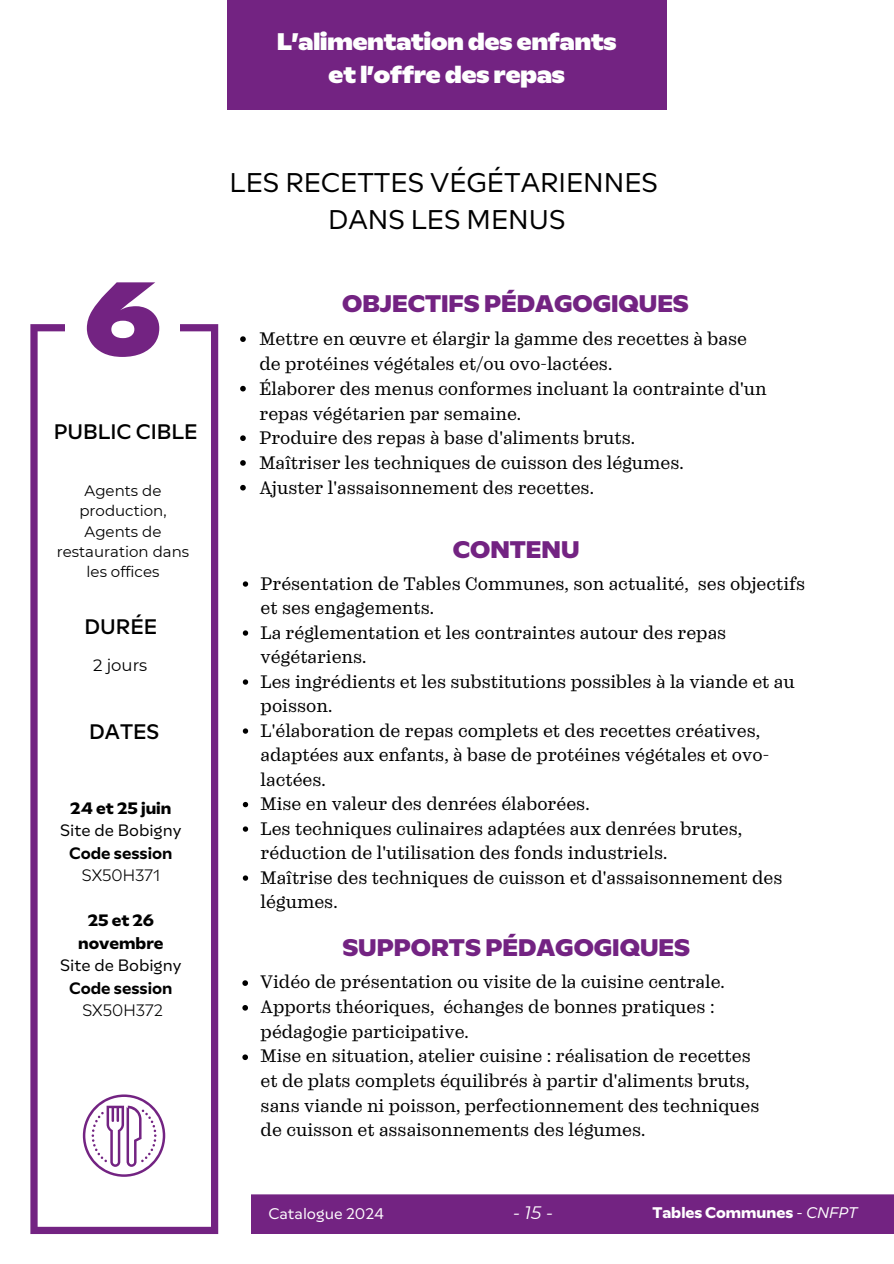
<style>
.page{position:relative;width:894px;height:1264px;background:#fff}
.page>*{position:absolute;margin:0;border:0;box-sizing:border-box;transform-origin:0 0}
.t1{font:900 105px "RB Multima";color:#732382}
.t2{font:27px/37.2px "RB Multima";color:#000;text-align:center}
.t3{font:900 24px/32.7px "RB Multima";color:#fefffe;text-align:center}
.t4{font:800 24px "RB Multima";color:#732382}
.t5{font:500 21px "RB Multima";color:#000}
.t6{font:18px/24.5px "RB Kreol Text";color:#000}
.t7{font:italic 18px "Montserrat";color:#fff}
.t8{font:700 16.5px/22.5px "RB Multima";color:#000;text-align:center}
.t9{font:16.5px/22.5px "RB Multima";color:#000;text-align:center}
.t10{font:16.5px "Montserrat";color:#000}
.t11{font:700 15.3px "RB Multima";color:#fff}
.t12{font:15.3px "RB Multima";color:#fff}
.t13{font:15px/20.2px "Montserrat";color:#000;text-align:center}
.s1{font-weight:700}
.s2{font-weight:600}
.s3{font-weight:300}
.s4{font-weight:400}
.s5{font-weight:400;font-style:italic}
</style>
<div class="page">
<svg style="left:243px;top:581px;width:5px;height:5px"></svg>
<svg style="left:243px;top:630px;width:5px;height:5px"></svg>
<svg style="left:243px;top:679px;width:5px;height:5px"></svg>
<svg style="left:243px;top:728px;width:5px;height:5px"></svg>
<svg style="left:243px;top:802px;width:5px;height:5px"></svg>
<svg style="left:243px;top:826px;width:5px;height:5px"></svg>
<svg style="left:243px;top:875px;width:5px;height:5px"></svg>
<svg style="left:240px;top:336px;width:6px;height:6px"></svg>
<svg style="left:240px;top:386px;width:6px;height:5px"></svg>
<svg style="left:240px;top:435px;width:6px;height:6px"></svg>
<svg style="left:240px;top:460px;width:6px;height:6px"></svg>
<svg style="left:240px;top:485px;width:6px;height:5px"></svg>
<svg style="left:242px;top:980px;width:6px;height:5px"></svg>
<svg style="left:242px;top:1005px;width:6px;height:5px"></svg>
<svg style="left:242px;top:1054px;width:6px;height:6px"></svg>
<svg style="left:30px;top:324px;width:188px;height:909px"></svg>
<div style="left:251px;top:1194px;width:642px;height:40px;background:#732382"></div>
<div style="left:65px;top:235px;width:115px;height:169px;background:#fff"></div>
<svg style="left:83px;top:1094px;width:82px;height:82px"></svg>
<div style="left:227px;top:0;width:439px;height:110px;background:#732382"></div>
<h5 class="t1" style="left:84px;top:256px;width:78px">6</h5>
<h2 class="t5" style="left:54px;top:419px;width:145px">PUBLIC CIBLE</h2>
<p class="t13" style="left:79px;top:480px;width:89px">Agents de production,</p>
<p class="t13" style="left:57px;top:521px;width:134px">Agents de restauration dans les offices</p>
<p class="t5" style="left:84px;top:613px;width:74px">DURÉE</p>
<h4 class="t10" style="left:93px;top:655px;width:56px">2 jours</h4>
<p class="t5" style="left:89px;top:718px;width:72px">DATES</p>
<p class="t9" style="left:60px;top:796px;width:123px"><span class="s1">24 et 25 juin<br></span>Site de Bobigny<br><span class="s2">Code session<br></span><span class="s3">SX50H371</span></p>
<h5 class="t8" style="left:60px;top:909px;width:123px">25 et 26 novembre<br><span class="s4">Site de Bobigny<br></span><span class="s2">Code session<br></span><span class="s3">SX50H372</span></h5>
<p class="t3" style="left:277px;top:25px;width:341px">L’alimentation des enfants et l’offre des repas</p>
<h2 class="t3" style="left:243px;top:25px;width:409px">L'ALIMENTATION DES ENFANTS<br>ET L'OFFRE DE REPAS</h2>
<h3 class="t2" style="left:229px;top:164px;width:430px">LES RECETTES VÉGÉTARIENNES<br>DANS LES MENUS</h3>
<p class="t4" style="left:342px;top:289px;width:348px">OBJECTIFS PÉDAGOGIQUES</p>
<h5 class="t6" style="left:259px;top:326px;width:489px">Mettre en œuvre et élargir la gamme des recettes à base de protéines végétales et/ou ovo-lactées.</h5>
<h5 class="t6" style="left:259px;top:376px;width:508px">Élaborer des menus conformes incluant la contrainte d'un repas végétarien par semaine.</h5>
<p class="t6" style="left:259px;top:426px;width:377px">Produire des repas à base d'aliments bruts.</p>
<p class="t6" style="left:259px;top:450px;width:426px">Maîtriser les techniques de cuisson des légumes.</p>
<p class="t6" style="left:259px;top:475px;width:336px">Ajuster l'assaisonnement des recettes.</p>
<h2 class="t4" style="left:453px;top:535px;width:128px">CONTENU</h2>
<h1 class="t6" style="left:260px;top:571px;width:546px">Présentation de Tables Communes, son actualité, ses objectifs et ses engagements.</h1>
<p class="t6" style="left:260px;top:620px;width:467px">La réglementation et les contraintes autour des repas végétariens.</p>
<h2 class="t6" style="left:260px;top:669px;width:535px">Les ingrédients et les substitutions possibles à la viande et au poisson.</h2>
<p class="t6" style="left:260px;top:718px;width:510px">L'élaboration de repas complets et des recettes créatives, adaptées aux enfants, à base de protéines végétales et ovo&shy;lactées.</p>
<p class="t6" style="left:260px;top:792px;width:330px">Mise en valeur des denrées élaborées.</p>
<p class="t6" style="left:260px;top:816px;width:483px">Les techniques culinaires adaptées aux denrées brutes, réduction de l'utilisation des fonds industriels.</p>
<h4 class="t6" style="left:260px;top:865px;width:523px">Maîtrise des techniques de cuisson et d'assaisonnement des légumes.</h4>
<h4 class="t4" style="left:342px;top:933px;width:349px">SUPPORTS PÉDAGOGIQUES</h4>
<p class="t6" style="left:260px;top:969px;width:465px">Vidéo de présentation ou visite de la cuisine centrale.</p>
<p class="t6" style="left:260px;top:994px;width:455px">Apports théoriques, échanges de bonnes pratiques : pédagogie participative.</p>
<p class="t6" style="left:260px;top:1043px;width:500px">Mise en situation, atelier cuisine : réalisation de recettes et de plats complets équilibrés à partir d'aliments bruts, sans viande ni poisson, perfectionnement des techniques de cuisson et assaisonnements des légumes.</p>
<p class="t12" style="left:268px;top:1203px;width:117px">Catalogue 2024</p>
<p class="t7" style="left:513px;top:1201px;width:41px">-15-</p>
<p class="t11" style="left:652px;top:1203px;width:207px">Tables Communes <span class="s5">- CNFPT</span></p>
</div>
